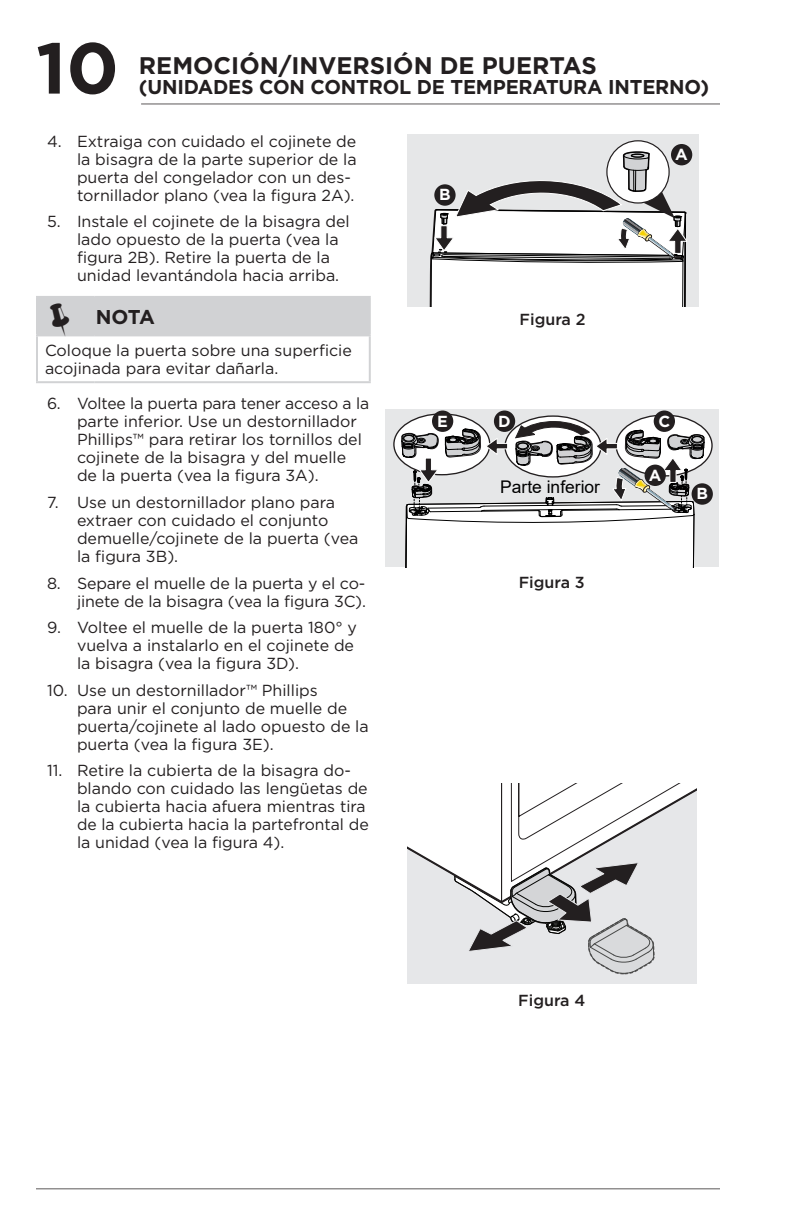
<style>
.page{position:relative;width:792px;height:1224px;background:#fff}
.page>*{position:absolute;margin:0;border:0;box-sizing:border-box;transform-origin:0 0}
.t1{font:700 72px "Gotham";color:#231f20}
.ID_Heading_Even__Continued{font:700 24px "Gotham";color:#231f20}
.ID_Heading_Even__Continued-2{font:700 20px "Gotham";letter-spacing:-.01em;color:#231f20}
.ID_Warning_Note_Header{font:700 20px "Gotham";color:#231f20}
.t2{font:17.4px "Arial";color:#000}
.ID_Note_Important_Text{font:16px/18px "Gotham";color:#231f20}
.ID_Graphic_Tags{font:500 16px "Gotham";color:#231f20}
.ID_Body_Text{font:700 16px "Gotham";color:#fff}
</style>
<div class="page">
<hr style="left:141px;top:103px;width:579px;height:2px;background:#231f20">
<hr style="left:36px;top:1188px;width:684px;height:2px;background:#231f20">
<hr style="left:369px;top:336px;width:2px;height:45px;background:#d1d2d4">
<hr style="left:36px;top:296px;width:59px;height:2px;background:#d1d2d4">
<hr style="left:36px;top:298px;width:2px;height:36px;background:#d1d2d4">
<hr style="left:95px;top:296px;width:276px;height:2px;background:#d1d2d4">
<hr style="left:369px;top:298px;width:2px;height:36px;background:#d1d2d4">
<hr style="left:36px;top:334px;width:59px;height:2px;background:#d1d2d4">
<hr style="left:36px;top:336px;width:2px;height:45px;background:#d1d2d4">
<hr style="left:95px;top:334px;width:276px;height:2px;background:#d1d2d4">
<hr style="left:36px;top:381px;width:59px;height:2px;background:#d1d2d4">
<hr style="left:95px;top:381px;width:276px;height:2px;background:#d1d2d4">
<div style="left:407px;top:134px;width:291px;height:173px;background:#e6e7e8"></div>
<svg style="left:429px;top:140px;width:259px;height:167px"></svg>
<div style="left:671px;top:144px;width:21px;height:21px;background:#231f20;border-radius:50%"></div>
<div style="left:434px;top:184px;width:22px;height:22px;background:#231f20;border-radius:50%"></div>
<div style="left:386px;top:410px;width:333px;height:157px;background:#e6e7e8"></div>
<svg style="left:616px;top:415px;width:96px;height:61px"></svg>
<svg style="left:393px;top:410px;width:312px;height:158px"></svg>
<div style="left:654px;top:411px;width:21px;height:21px;background:#231f20;border-radius:50%"></div>
<div style="left:692px;top:483px;width:21px;height:22px;background:#231f20;border-radius:50%"></div>
<div style="left:645px;top:465px;width:21px;height:21px;background:#231f20;border-radius:50%"></div>
<div style="left:494px;top:411px;width:21px;height:21px;background:#231f20;border-radius:50%"></div>
<div style="left:432px;top:411px;width:21px;height:21px;background:#231f20;border-radius:50%"></div>
<div style="left:407px;top:784px;width:289px;height:200px;background:#e6e7e9"></div>
<svg style="left:407px;top:784px;width:289px;height:190px"></svg>
<div style="left:38px;top:298px;width:331px;height:39px;background:#d1d2d4"></div>
<h1 class="t1" style="left:36px;top:20px;width:84px">10</h1>
<p class="ID_Heading_Even__Continued" style="left:139px;top:49px;width:460px">REMOCIÓN/INVERSIÓN DE PUERTAS</p>
<p class="ID_Heading_Even__Continued-2" style="left:139px;top:73px;width:572px">(UNIDADES CON CONTROL DE TEMPERATURA INTERNO)</p>
<p class="ID_Note_Important_Text" style="left:77px;top:132px;width:281px;text-indent:-30px">4. Extraiga con cuidado el cojinete de la bisagra de la parte superior de la puerta del congelador con un des&shy;tornillador plano (vea la figura 2A).</p>
<p class="ID_Note_Important_Text" style="left:77px;top:212px;width:274px;text-indent:-30px">5. Instale el cojinete de la bisagra del lado opuesto de la puerta (vea la figura 2B). Retire la puerta de la unidad levantándola hacia arriba.</p>
<p class="ID_Warning_Note_Header" style="left:96px;top:304px;width:61px">NOTA</p>
<p class="ID_Note_Important_Text" style="left:45px;top:341px;width:308px">Coloque la puerta sobre una superficie acojinada para evitar dañarla.</p>
<p class="ID_Note_Important_Text" style="left:77px;top:394px;width:294px;text-indent:-30px">6. Voltee la puerta para tener acceso a la parte inferior. Use un destornillador Phillips™ para retirar los tornillos del cojinete de la bisagra y del muelle de la puerta (vea la figura 3A).</p>
<p class="ID_Note_Important_Text" style="left:77px;top:493px;width:283px;text-indent:-30px">7. Use un destornillador plano para extraer con cuidado el conjunto demuelle/cojinete de la puerta (vea la figura 3B).</p>
<p class="ID_Note_Important_Text" style="left:47px;top:574px;width:321px;text-align:right">8. Separe el muelle de la puerta y el co&shy;jinete de la bisagra (vea la figura 3C).</p>
<p class="ID_Note_Important_Text" style="left:77px;top:618px;width:282px;text-indent:-30px">9. Voltee el muelle de la puerta 180° y vuelva a instalarlo en el cojinete de la bisagra (vea la figura 3D).</p>
<p class="ID_Note_Important_Text" style="left:77px;top:681px;width:293px;text-indent:-30px">10. Use un destornillador™ Phillips<br>para unir el conjunto de muelle de puerta/cojinete al lado opuesto de la puerta (vea la figura 3E).</p>
<p class="ID_Note_Important_Text" style="left:77px;top:761px;width:293px;text-indent:-30px">11. Retire la cubierta de la bisagra do&shy;blando con cuidado las lengüetas de la cubierta hacia afuera mientras tira de la cubierta hacia la partefrontal de la unidad (vea la figura 4).</p>
<p class="ID_Body_Text" style="left:439px;top:184px;width:13px">B</p>
<p class="ID_Graphic_Tags" style="left:520px;top:309px;width:67px">Figura 2</p>
<p class="ID_Body_Text" style="left:437px;top:410px;width:12px">E</p>
<p class="ID_Body_Text" style="left:498px;top:410px;width:14px">D</p>
<p class="t2" style="left:500px;top:475px;width:101px">Parte inferior</p>
<p class="ID_Graphic_Tags" style="left:519px;top:571px;width:67px">Figura 3</p>
<p class="ID_Body_Text" style="left:675px;top:144px;width:14px">A</p>
<p class="ID_Body_Text" style="left:658px;top:410px;width:13px">C</p>
<p class="ID_Body_Text" style="left:649px;top:464px;width:14px">A</p>
<p class="ID_Body_Text" style="left:696px;top:483px;width:13px">B</p>
<p class="ID_Graphic_Tags" style="left:518px;top:990px;width:69px">Figura 4</p>
</div>
